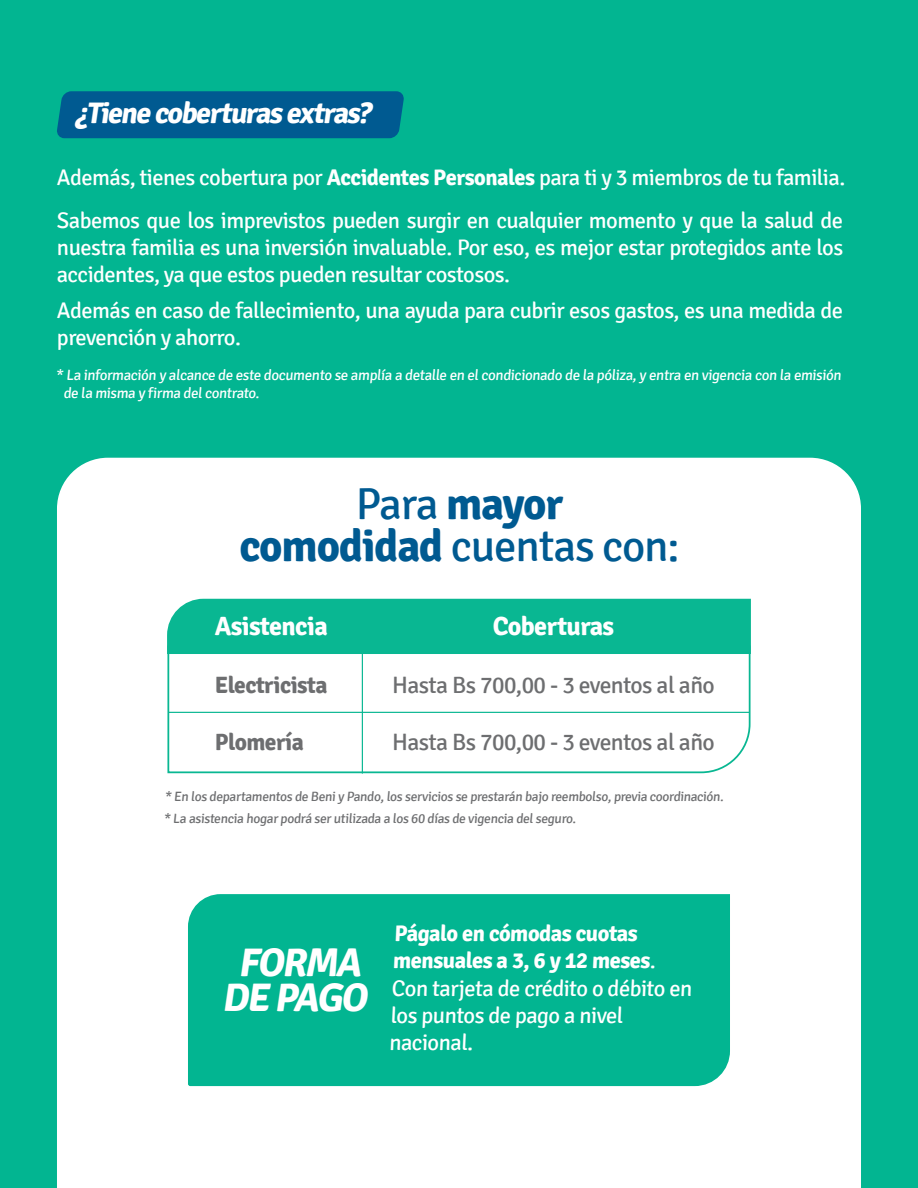
<style>
.page{position:relative;width:918px;height:1188px;background:#02b591}
.page>*{position:absolute;margin:0;border:0;box-sizing:border-box;transform-origin:0 0}
.t1{font:44.85px/42px "Signika";letter-spacing:-.025em;color:#005a91;text-align:center}
.t2{font:italic 700 39.75px/35px "Signika";color:#fff;text-align:center}
.t3{font:italic 700 29.7px "Signika";color:#fff}
.t4{font:700 26.25px "Signika";letter-spacing:-.025em;color:#fff}
.t5{font:23.55px "Signika";letter-spacing:-.025em;color:#6d6e70}
.t6{font:700 23.55px "Signika";letter-spacing:-.025em;color:#6d6e70}
.t7{font:22.65px/27.2px "Signika";color:#fff}
.t8{font:22.5px/27px "Signika";letter-spacing:-.025em;color:#fff;text-align:justify}
.t9{font:15px/17.9px "Signika";color:#fff}
.t10{font:13.5px/22.4px "Signika";color:#6d6e70}
.s1{font-weight:700}
</style>
<div class="page">
<div style="left:57px;top:458px;width:804px;height:730px;background:#fff"></div>
<div style="left:57px;top:91px;width:347px;height:47px;background:#005a91"></div>
<div style="left:167px;top:655px;width:584px;height:119px;background:#fff"></div>
<svg style="left:166px;top:597px;width:586px;height:58px"></svg>
<hr style="left:362px;top:654px;width:1px;height:120px;background:#09b792">
<hr style="left:168px;top:712px;width:582px;height:1px;background:#09b792">
<svg style="left:188px;top:894px;width:542px;height:192px"></svg>
<h3 class="t3" style="left:75px;top:95px;width:303px">¿Tiene coberturasextras?</h3>
<p class="t8" style="left:57px;top:164px;width:790px">Además, tienes cobertura por <span class="s1">Accidentes Personales</span> para ti y 3 miembros de tu familia.</p>
<p class="t8" style="left:57px;top:207px;width:788px">Sabemos que los imprevistos pueden surgir en cualquier momento y que la salud de nuestra familia es una inversión invaluable. Por eso, es mejor estar protegidos ante los accidentes, ya que estos pueden resultar costosos.</p>
<p class="t8" style="left:57px;top:297px;width:788px">Además en caso de fallecimiento, una ayuda para cubrir esos gastos, es una medida de prevención y ahorro.</p>
<p class="t9" style="left:63px;top:366px;width:781px;text-indent:-7px">* La información y alcance de este documento se amplía a detalle en el condicionado de la póliza,y entra en vigencia con la emisión de la misma y firma del contrato.</p>
<h1 class="t1" style="left:239px;top:484px;width:442px">Para <span class="s1">mayor<br>comodidad</span> cuentas con:</h1>
<p class="t4" style="left:493px;top:610px;width:123px">Coberturas</p>
<p class="t5" style="left:392px;top:671px;width:324px">Hasta Bs 700,00 - 3 eventos al año</p>
<p class="t5" style="left:392px;top:729px;width:324px">Hasta Bs 700,00 - 3 eventos al año</p>
<p class="t10" style="left:164px;top:785px;width:563px">* En los departamentos de Beniy Pando,los servicios se prestarán bajo reembolso,previa coordinación. * La asistencia hogar podrá ser utilizada a los 60 días de vigencia del seguro.</p>
<p class="t4" style="left:215px;top:610px;width:114px">Asistencia</p>
<p class="t6" style="left:215px;top:670px;width:114px">Electricista</p>
<p class="t6" style="left:215px;top:728px;width:90px">Plomería</p>
<h2 class="t2" style="left:222px;top:945px;width:154px">FORMA<br>DE PAGO</h2>
<p class="t7" style="left:389px;top:920px;width:306px"><span class="s1">Págalo en cómodas cuotas mensuales a 3, 6 y 12 meses</span>.<br>Con tarjeta de crédito o débito en los puntos de pago a nivel nacional.</p>
</div>
